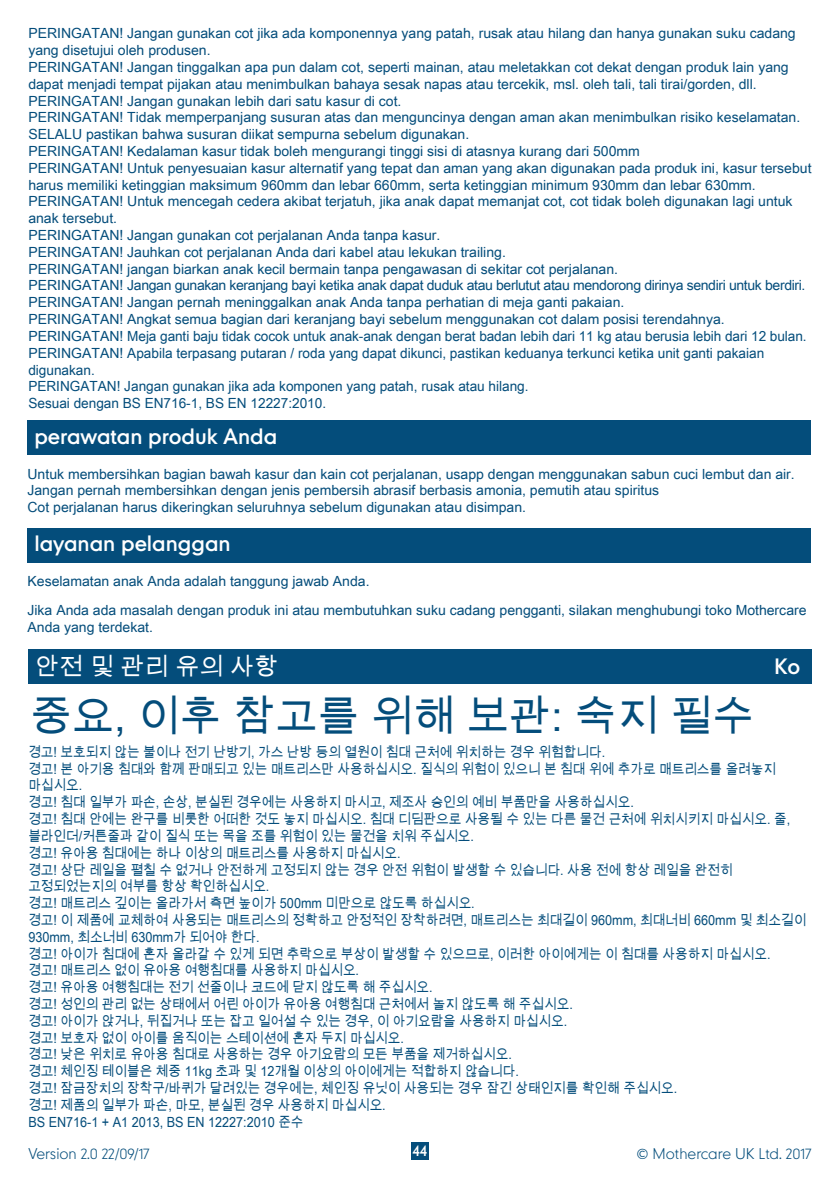
<style>
.page{position:relative;width:840px;height:1191px;background:#fff}
.page>*{position:absolute;margin:0;border:0;box-sizing:border-box;transform-origin:0 0}
.t1{font:42px "Arial Unicode MS";color:#044d7b}
.t2{font:24px "Arial Unicode MS";color:#fff}
.t3{font:20px "Mothercare";color:#fff}
.t4{font:100 20px "Mothercare";color:#fff}
.t5{font:14px/16.8px "Arial Unicode MS";color:#044d7b}
.t6{font:14px/16.8px "Arial Unicode MS";color:#044d7b;scale:.9 1}
.t7{font:100 14px "Mothercare";color:#044d7b}
.t8{font:14px "Mothercare";color:#fff}
</style>
<div class="page">
<div style="left:411px;top:1142px;width:17px;height:17px;background:#044d7b"></div>
<div style="left:27px;top:421px;width:783px;height:34px;background:#044d7b"></div>
<div style="left:27px;top:528px;width:783px;height:34px;background:#044d7b"></div>
<div style="left:28px;top:649px;width:783px;height:34px;background:#044d7b"></div>
<p class="t5" style="left:28px;top:25px;width:784px">PERINGATAN! Jangan gunakan cot jika ada komponennya yang patah, rusak atau hilang dan hanya gunakan suku cadang yang disetujui oleh produsen.<br>PERINGATAN! Jangan tinggalkan apa pun dalam cot, seperti mainan, atau meletakkan cot dekat dengan produk lain yang dapat menjadi tempat pijakan atau menimbulkan bahaya sesak napas atau tercekik, msl. oleh tali, tali tirai/gorden, dll.<br>PERINGATAN! Jangan gunakan lebih dari satu kasur di cot.<br>PERINGATAN! Tidak memperpanjang susuran atas dan menguncinya dengan aman akan menimbulkan risiko keselamatan.<br>SELALU pastikan bahwa susuran diikat sempurna sebelum digunakan.<br>PERINGATAN! Kedalaman kasur tidak boleh mengurangi tinggi sisi di atasnya kurang dari 500mm<br>PERINGATAN! Untuk penyesuaian kasur alternatif yang tepat dan aman yang akan digunakan pada produk ini, kasur tersebut harus memiliki ketinggian maksimum 960mm dan lebar 660mm, serta ketinggian minimum 930mm dan lebar 630mm.<br>PERINGATAN! Untuk mencegah cedera akibat terjatuh, jika anak dapat memanjat cot, cot tidak boleh digunakan lagi untuk anak tersebut.<br>PERINGATAN! Jangan gunakan cot perjalanan Anda tanpa kasur.<br>PERINGATAN! Jauhkan cot perjalanan Anda dari kabel atau lekukan trailing.<br>PERINGATAN! jangan biarkan anak kecil bermain tanpa pengawasan di sekitar cot perjalanan.<br>PERINGATAN! Jangan gunakan keranjang bayi ketika anak dapat duduk atau berlutut atau mendorong dirinya sendiri untuk berdiri.<br>PERINGATAN! Jangan pernah meninggalkan anak Anda tanpa perhatian di meja ganti pakaian.<br>PERINGATAN! Angkat semua bagian dari keranjang bayi sebelum menggunakan cot dalam posisi terendahnya.<br>PERINGATAN! Meja ganti baju tidak cocok untuk anak-anak dengan berat badan lebih dari 11 kg atau berusia lebih dari 12 bulan.<br>PERINGATAN! Apabila terpasang putaran / roda yang dapat dikunci, pastikan keduanya terkunci ketika unit ganti pakaian digunakan.<br>PERINGATAN! Jangan gunakan jika ada komponen yang patah, rusak atau hilang.<br>Sesuai dengan BS EN716-1, BS EN 12227:2010.</p>
<h3 class="t3" style="left:34px;top:422px;width:244px">perawatan produk Anda</h3>
<p class="t5" style="left:27px;top:465px;width:768px">Untuk membersihkan bagian bawah kasur dan kain cot perjalanan, usapp dengan menggunakan sabun cuci lembut dan air.<br>Jangan pernah membersihkan dengan jenis pembersih abrasif berbasis amonia, pemutih atau spiritus<br>Cot perjalanan harus dikeringkan seluruhnya sebelum digunakan atau disimpan.</p>
<h3 class="t3" style="left:34px;top:530px;width:198px">layanan pelanggan</h3>
<p class="t5" style="left:27px;top:566px;width:780px;line-height:28.8px">Keselamatan anak Anda adalah tanggung jawab Anda.<br>Jika Anda ada masalah dengan produk ini atau membutuhkan suku cadang pengganti, silakan menghubungi toko Mothercare</p>
<p class="t5" style="left:27px;top:618px;width:127px">Anda yang terdekat.</p>
<h3 class="t4" style="left:35px;top:651px;width:185px">safety &amp; care notes</h3>
<h2 class="t2" style="left:35px;top:649px;width:244px">안전 및 관리 유의 사항</h2>
<h3 class="t3" style="left:773px;top:653px;width:28px">Ko</h3>
<h1 class="t1" style="left:30px;top:686px;width:725px">중요, 이후 참고를 위해 보관: 숙지 필수</h1>
<p class="t6" style="left:28px;top:743px;width:865px">경고! 보호되지 않는 불이나 전기 난방기, 가스 난방 등의 열원이 침대 근처에 위치하는 경우 위험합니다.<br>경고! 본 아기용 침대와 함께 판매되고 있는 매트리스만 사용하십시오. 질식의 위험이 있으니 본 침대 위에 추가로 매트리스를 올려놓지 마십시오.<br>경고! 침대 일부가 파손, 손상, 분실된 경우에는 사용하지 마시고, 제조사 승인의 예비 부품만을 사용하십시오.<br>경고! 침대 안에는 완구를 비롯한 어떠한 것도 놓지 마십시오. 침대 디딤판으로 사용될 수 있는 다른 물건 근처에 위치시키지 마십시오. 줄, 블라인더/커튼줄과 같이 질식 또는 목을 조를 위험이 있는 물건을 치워 주십시오.<br>경고! 유아용 침대에는 하나 이상의 매트리스를 사용하지 마십시오.<br>경고! 상단 레일을 펼칠 수 없거나 안전하게 고정되지 않는 경우 안전 위험이 발생할 수 있습니다. 사용 전에 항상 레일을 완전히 고정되었는지의 여부를 항상 확인하십시오.<br>경고! 매트리스 깊이는 올라가서 측면 높이가 500mm 미만으로 않도록 하십시오.<br>경고! 이 제품에 교체하여 사용되는 매트리스의 정확하고 안정적인 장착하려면, 매트리스는 최대길이 960mm, 최대너비 660mm 및 최소길이 930mm, 최소너비 630mm가 되어야 한다.<br>경고! 아이가 침대에 혼자 올라갈 수 있게 되면 추락으로 부상이 발생할 수 있으므로, 이러한 아이에게는 이 침대를 사용하지 마십시오.<br>경고! 매트리스 없이 유아용 여행침대를 사용하지 마십시오.<br>경고! 유아용 여행침대는 전기 선줄이나 코드에 닫지 않도록 해 주십시오.<br>경고! 성인의 관리 없는 상태에서 어린 아이가 유아용 여행침대 근처에서 놀지 않도록 해 주십시오.<br>경고! 아이가 앉거나, 뒤집거나 또는 잡고 일어설 수 있는 경우, 이 아기요람을 사용하지 마십시오.<br>경고! 보호자 없이 아이를 움직이는 스테이션에 혼자 두지 마십시오.<br>경고! 낮은 위치로 유아용 침대로 사용하는 경우 아기요람의 모든 부품을 제거하십시오.<br>경고! 체인징 테이블은 체중 11kg 초과 및 12개월 이상의 아이에게는 적합하지 않습니다.<br>경고! 잠금장치의 장착구/바퀴가 달려있는 경우에는, 체인징 유닛이 사용되는 경우 잠긴 상태인지를 확인해 주십시오.<br>경고! 제품의 일부가 파손, 마모, 분실된 경우 사용하지 마십시오.<br>BS EN716-1 + A1 2013, BS EN 12227:2010 준수</p>
<p class="t7" style="left:28px;top:1144px;width:123px">Version 2.0 22/09/17</p>
<p class="t8" style="left:412px;top:1141px;width:16px">44</p>
<p class="t7" style="left:636px;top:1144px;width:177px">© Mothercare UK Ltd. 2017</p>
</div>
